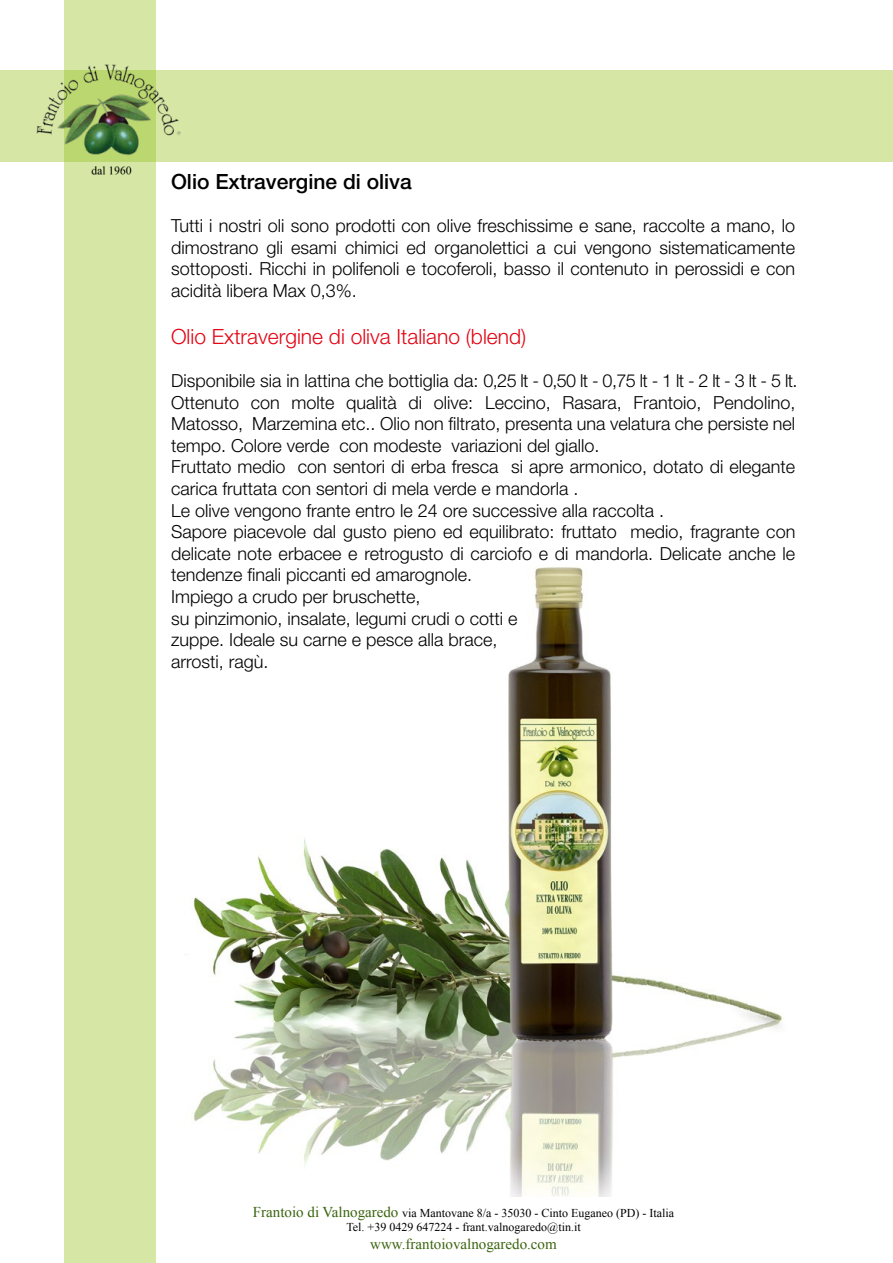
<style>
.page{position:relative;width:893px;height:1263px;background:#fff}
.page>*{position:absolute;margin:0;border:0;box-sizing:border-box;transform-origin:0 0}
.t1{font:300 21px "Helvetica Neue LT Pro";color:#e30614}
.t2{font:500 21px "Helvetica Neue LT Pro";color:#000}
.t3{font:300 18px/21.6px "Helvetica Neue LT Pro";color:#000;text-align:justify}
.t4{font:15px "Times New Roman";color:#3c6510}
.t5{font:12px/14.4px "Times New Roman";color:#000;text-align:center}
.s1{font-size:15px;color:#3c6510}
</style>
<div class="page">
<div style="left:64px;top:0;width:92px;height:1263px;background:#d5e6a5"></div>
<div style="left:0;top:71px;width:893px;height:91px;background:#d5e6a5"></div>
<img style="left:29px;top:64px;width:165px;height:111px">
<img style="left:193px;top:567px;width:590px;height:630px">
<p class="t2" style="left:171px;top:169px;width:242px">Olio Extravergine di oliva</p>
<p class="t3" style="left:171px;top:215px;width:626px">Tutti i nostri oli sono prodotti con olive freschissime e sane, raccolte a mano, lo dimostrano gli esami chimici ed organolettici a cui vengono sistematicamente sottoposti. Ricchi in polifenoli e tocoferoli, basso il contenuto in perossidi e con acidità libera Max 0,3%.</p>
<p class="t1" style="left:171px;top:323px;width:357px">Olio Extravergine di oliva Italiano (blend)</p>
<p class="t3" style="left:171px;top:369px;width:628px;text-align:left">Disponibile sia in lattina che bottiglia da: 0,25 lt - 0,50 lt - 0,75 lt - 1 lt - 2 lt - 3 lt - 5 lt.<br>Ottenuto con molte qualità di olive: Leccino, Rasara, Frantoio, Pendolino, Matosso, Marzemina etc.. Olio non filtrato, presenta una velatura che persiste nel tempo. Colore verde con modeste variazioni del giallo.<br>Fruttato medio con sentori di erba fresca si apre armonico, dotato di elegante carica fruttata con sentori di mela verde e mandorla .<br>Le olive vengono frante entro le 24 ore successive alla raccolta .<br>Sapore piacevole dal gusto pieno ed equilibrato: fruttato medio, fragrante con delicate note erbacee e retrogusto di carciofo e di mandorla. Delicate anche le tendenze finali piccanti ed amarognole.<br>Impiego a crudo per bruschette,<br>su pinzimonio, insalate, legumi crudi o cotti e<br>zuppe. Ideale su carne e pesce alla brace,<br>arrosti, ragù.</p>
<p class="t5" style="left:253px;top:1205px;width:423px"><span class="s1">Frantoio di Valnogaredo</span> via Mantovane 8/a - 35030 - Cinto Euganeo (PD) - Italia<br>Tel. +39 0429 647224 - frant.valnogaredo@tin.it</p>
<p class="t4" style="left:370px;top:1234px;width:188px">www.frantoiovalnogaredo.com</p>
</div>
